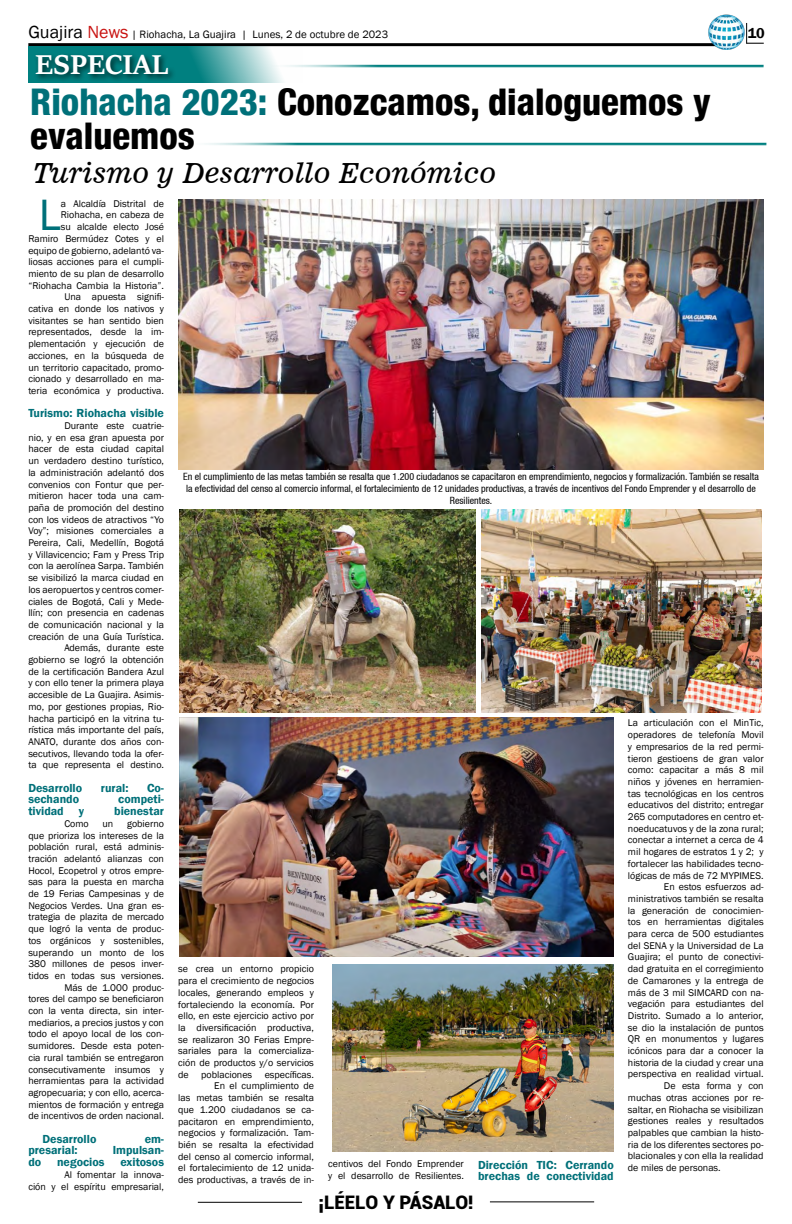
<style>
.page{position:relative;width:792px;height:1224px;background:#fff}
.page>*{position:absolute;margin:0;border:0;box-sizing:border-box;transform-origin:0 0}
.t1{font:45.1px "Franklin Gothic";color:#007079}
.t2{font:800 condensed 36.8px/34px "Helvetica 87";color:#000}
.t3{font:700 30px "Sitka Heading";color:#fff}
.t4{font:27.8px "News 701 BT Italic A";color:#000}
.t5{font:900 18.7px "Roboto";color:#000}
.t6{font:600 14.7px "Franklin Gothic";color:#000}
.t7{font:600 12px/11.7px "Franklin Gothic";color:#007079}
.t8{font:11px "Franklin Gothic";color:#000}
.t9{font:10px/11.7px "Franklin Gothic";color:#000;text-align:right}
.t10{font:condensed 10px/12px "Helvetica 57";color:#000;text-align:center}
.s1{font-size:18px}
.s2{font-size:18px;color:#c91311}
.s3{color:#007079}
</style>
<div class="page">
<hr style="left:198px;top:1202px;width:104px;height:1px;background:#000">
<hr style="left:490px;top:1201px;width:104px;height:1px;background:#000">
<hr style="left:28px;top:43px;width:688px;height:3px;background:#000">
<img style="left:708px;top:14px;width:37px;height:36px">
<svg style="left:746px;top:23px;width:18px;height:21px"></svg>
<svg style="left:28px;top:46px;width:275px;height:37px"></svg>
<div style="left:33px;top:52px;width:143px;height:30px;background:#000;opacity:.75"></div>
<hr style="left:264px;top:65px;width:500px;height:3px;background:#008080">
<hr style="left:184px;top:143px;width:582px;height:3px;background:#008080">
<img style="left:178px;top:199px;width:586px;height:270px">
<img style="left:179px;top:510px;width:297px;height:203px">
<img style="left:482px;top:510px;width:280px;height:203px">
<img style="left:179px;top:717px;width:435px;height:240px">
<img style="left:332px;top:964px;width:282px;height:188px">
<p class="t8" style="left:28px;top:28px;width:361px"><span class="s1">Guajira</span> <span class="s2">News</span> | Riohacha, La Guajira | Lunes, 2 de octubre de 2023</p>
<h3 class="t6" style="left:748px;top:24px;width:19px">10</h3>
<h3 class="t3" style="left:35px;top:42px;width:134px">ESPECIAL</h3>
<h2 class="t2" style="left:30px;top:84px;width:682px"><span class="s3">Riohacha 2023:</span> Conozcamos, dialoguemos y evaluemos</h2>
<h3 class="t4" style="left:33px;top:156px;width:465px">Turismo y Desarrollo Económico</h3>
<h1 class="t1" style="left:39px;top:187px;width:24px">L</h1>
<p class="t9" style="left:28px;top:198px;width:137px">a Alcaldía Distrital de<br>Riohacha, en cabeza de<br>su alcalde electo José<br>Ramiro Bermúdez Cotes y el equipo de gobierno, adelantó va&shy;liosas acciones para el cumpli&shy;miento de su plan de desarrollo “Riohacha Cambia la Historia”.<br>Una apuesta signifi-<br>cativa en donde los nativos y visitantes se han sentido bien representados, desde la im&shy;plementación y ejecución de acciones, en la búsqueda de un territorio capacitado, promo&shy;cionado y desarrollado en ma&shy;teria económica y productiva.</p>
<p class="t7" style="left:28px;top:408px;width:137px">Turismo: Riohacha visible</p>
<p class="t9" style="left:28px;top:420px;width:137px">Durante este cuatrie-<br>nio, y en esa gran apuesta por hacer de esta ciudad capital un verdadero destino turístico, la administración adelantó dos convenios con Fontur que per&shy;mitieron hacer toda una cam&shy;paña de promoción del destino con los videos de atractivos “Yo<br>Voy”; misiones comerciales a<br>Pereira, Cali, Medellín, Bogotá y Villavicencio; Fam y Press Trip con la aerolínea Sarpa. También se visibilizó la marca ciudad en los aeropuertos y centros comer&shy;ciales de Bogotá, Cali y Mede&shy;llín; con presencia en cadenas de comunicación nacional y la creación de una Guía Turística.<br>Además, durante este gobierno se logró la obtención de la certificación Bandera Azul y con ello tener la primera playa accesible de La Guajira. Asimis&shy;mo, por gestiones propias, Rio&shy;hacha participó en la vitrina tu&shy;rística más importante del país,<br>ANATO, durante dos años con&shy;secutivos, llevando toda la ofer&shy;ta que representa el destino.</p>
<p class="t7" style="left:28px;top:782px;width:55px">Desarrollo</p>
<p class="t7" style="left:101px;top:782px;width:29px">rural:</p>
<p class="t7" style="left:147px;top:782px;width:19px">Co-</p>
<p class="t7" style="left:28px;top:794px;width:52px">sechando</p>
<p class="t7" style="left:118px;top:794px;width:47px">competi-</p>
<p class="t7" style="left:28px;top:805px;width:57px">tividad y</p>
<p class="t7" style="left:114px;top:805px;width:51px">bienestar</p>
<p class="t9" style="left:64px;top:818px;width:26px">Como</p>
<p class="t9" style="left:103px;top:818px;width:12px">un</p>
<p class="t10" style="left:183px;top:470px;width:577px">En el cumplimiento de las metas también se resalta que 1.200 ciudadanos se capacitaron en emprendimiento, negocios y formalización. También se resalta la efectividad del censo al comercio informal, el fortalecimiento de 12 unidades productivas, a través de incentivos del Fondo Emprender y el desarrollo de<br>Resilientes.</p>
<p class="t9" style="left:628px;top:717px;width:137px">La articulación con el MinTic,</p>
<p class="t9" style="left:628px;top:729px;width:137px">operadores de telefonía Movil</p>
<p class="t9" style="left:628px;top:741px;width:137px">y empresarios de la red permi-</p>
<p class="t9" style="left:628px;top:753px;width:137px">tieron gestioens de gran valor</p>
<p class="t9" style="left:628px;top:764px;width:137px">como: capacitar a más 8 mil</p>
<p class="t9" style="left:628px;top:776px;width:137px">niños y jóvenes en herramien-</p>
<p class="t9" style="left:628px;top:788px;width:137px">tas tecnológicas en los centros</p>
<p class="t9" style="left:628px;top:799px;width:137px">educativos del distrito; entregar</p>
<p class="t9" style="left:628px;top:811px;width:137px">265 computadores en centro et-</p>
<p class="t9" style="left:628px;top:823px;width:137px">noeducatuvos y de la zona rural;</p>
<p class="t9" style="left:628px;top:834px;width:137px">conectar a internet a cerca de 4</p>
<p class="t9" style="left:628px;top:846px;width:137px">mil hogares de estratos 1 y 2; y</p>
<p class="t9" style="left:628px;top:858px;width:137px">fortalecer las habilidades tecno-</p>
<p class="t9" style="left:628px;top:870px;width:137px">lógicas de más de 72 MYPIMES.</p>
<p class="t9" style="left:664px;top:881px;width:101px">En estos esfuerzos ad-</p>
<p class="t9" style="left:628px;top:893px;width:137px">ministrativos también se resalta</p>
<p class="t9" style="left:628px;top:905px;width:137px">la generación de conocimien-</p>
<p class="t9" style="left:628px;top:916px;width:137px">tos en herramientas digitales</p>
<p class="t9" style="left:628px;top:928px;width:137px">para cerca de 500 estudiantes</p>
<p class="t9" style="left:628px;top:940px;width:137px">del SENA y la Universidad de La</p>
<p class="t9" style="left:628px;top:951px;width:137px">Guajira; el punto de conectivi-</p>
<p class="t9" style="left:628px;top:963px;width:137px">dad gratuita en el corregimiento</p>
<p class="t9" style="left:628px;top:975px;width:137px">de Camarones y la entrega de</p>
<p class="t9" style="left:628px;top:987px;width:137px">más de 3 mil SIMCARD con na-</p>
<p class="t9" style="left:628px;top:998px;width:137px">vegación para estudiantes del</p>
<p class="t9" style="left:628px;top:1010px;width:137px">Distrito. Sumado a lo anterior,</p>
<p class="t9" style="left:628px;top:1022px;width:137px">se dio la instalación de puntos</p>
<p class="t9" style="left:628px;top:1033px;width:137px">QR en monumentos y lugares</p>
<p class="t9" style="left:628px;top:1045px;width:137px">icónicos para dar a conocer la</p>
<p class="t9" style="left:628px;top:1057px;width:137px">historia de la ciudad y crear una</p>
<p class="t9" style="left:628px;top:1068px;width:137px">perspectiva en realidad virtual.</p>
<p class="t9" style="left:664px;top:1080px;width:101px">De esta forma y con</p>
<p class="t9" style="left:628px;top:1092px;width:137px">muchas otras acciones por re-</p>
<p class="t9" style="left:628px;top:1104px;width:137px">saltar, en Riohacha se visibilizan</p>
<p class="t9" style="left:628px;top:1115px;width:137px">gestiones reales y resultados</p>
<p class="t9" style="left:628px;top:1127px;width:137px">palpables que cambian la histo-</p>
<p class="t9" style="left:628px;top:1139px;width:137px">ria de los diferentes sectores po-</p>
<p class="t9" style="left:628px;top:1150px;width:137px">blacionales y con ella la realidad</p>
<p class="t9" style="left:628px;top:1162px;width:94px">de miles de personas.</p>
<p class="t9" style="left:28px;top:818px;width:137px">gobierno<br>que prioriza los intereses de la población rural, está adminis&shy;tración adelantó alianzas con<br>Hocol, Ecopetrol y otros empre&shy;sas para la puesta en marcha de 19 Ferias Campesinas y de<br>Negocios Verdes. Una gran es&shy;trategia de plazita de mercado que logró la venta de produc&shy;tos orgánicos y sostenibles, superando un monto de los<br>380 millones de pesos inver&shy;tidos en todas sus versiones.<br>Más de 1.000 produc-<br>tores del campo se beneficiaron con la venta directa, sin inter&shy;mediarios, a precios justos y con todo el apoyo local de los con&shy;sumidores. Desde esta poten&shy;cia rural también se entregaron consecutivamente insumos y herramientas para la actividad agropecuaria; y con ello, acerca&shy;mientos de formación y entrega de incentivos de orden nacional.</p>
<p class="t7" style="left:43px;top:1133px;width:55px">Desarrollo</p>
<p class="t7" style="left:145px;top:1133px;width:21px">em-</p>
<p class="t7" style="left:28px;top:1145px;width:51px">presarial:</p>
<p class="t7" style="left:113px;top:1145px;width:53px">Impulsan-</p>
<p class="t7" style="left:28px;top:1156px;width:14px">do</p>
<p class="t7" style="left:57px;top:1156px;width:49px">negocios</p>
<p class="t7" style="left:120px;top:1156px;width:45px">exitosos</p>
<p class="t9" style="left:28px;top:1169px;width:137px">Al fomentar la innova-<br>ción y el espíritu empresarial,</p>
<p class="t9" style="left:178px;top:964px;width:137px">se crea un entorno propicio para el crecimiento de negocios locales, generando empleos y fortaleciendo la economía. Por ello, en este ejercicio activo por la diversificación productiva, se realizaron 30 Ferias Empre&shy;sariales para la comercializa&shy;ción de productos y/o servicios de poblaciones específicas.<br>En el cumplimiento de<br>las metas también se resalta que 1.200 ciudadanos se ca&shy;pacitaron en emprendimiento, negocios y formalización. Tam&shy;bién se resalta la efectividad del censo al comercio informal, el fortalecimiento de 12 unida&shy;des productivas, a través de in-</p>
<p class="t9" style="left:328px;top:1158px;width:137px;text-align:left">centivos del Fondo Emprender y el desarrollo de Resilientes.</p>
<p class="t7" style="left:478px;top:1159px;width:137px">Dirección TIC: Cerrando brechas de conectividad</p>
<h3 class="t5" style="left:318px;top:1189px;width:157px">¡LÉELO Y PÁSALO!</h3>
</div>
